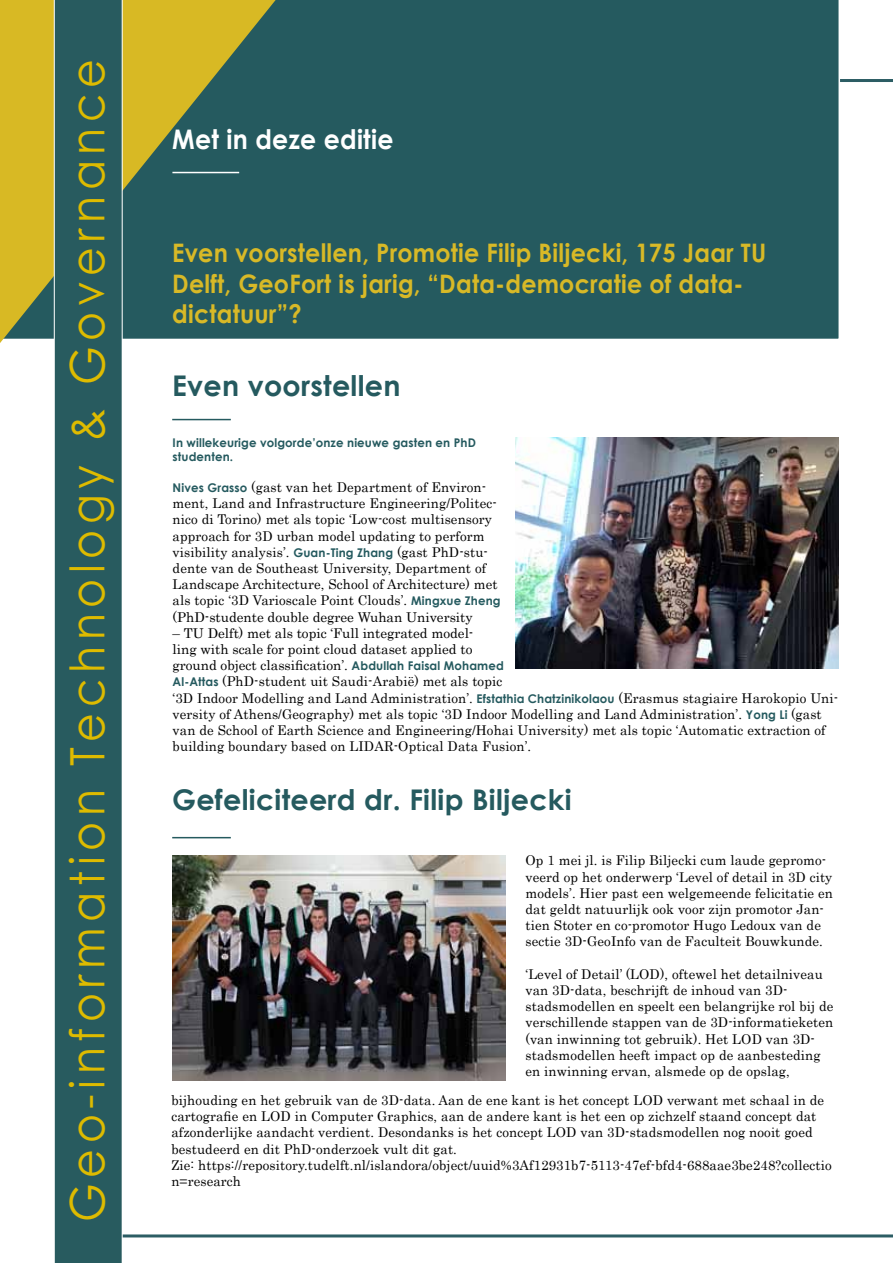
<style>
.page{position:relative;width:893px;height:1263px;background:#fff}
.page>*{position:absolute;margin:0;border:0;box-sizing:border-box;transform-origin:0 0}
.t1{font:47.55px "Century Gothic";letter-spacing:.125em;color:#debb00;scale:.93 1}
.t2{font:700 28.5px "Century Gothic";letter-spacing:.01em;color:#255a5f}
.t3{font:700 27px "Century Gothic";letter-spacing:.01em;color:#fff;scale:.93 1}
.t4{font:700 25.5px/30.6px "Century Gothic";letter-spacing:.01em;color:#d8b927;scale:.93 1}
.t5{font:13.5px/16.2px "Century";letter-spacing:.01em;color:#000}
.t6{font:700 12px/14.4px "Century Gothic";letter-spacing:.01em;color:#255a5f}
.s1{font-family:"Century Gothic";font-weight:700;font-size:12px;color:#255a5f}
</style>
<div class="page">
<div style="left:276px;top:0;width:563px;height:339px;background:#255a5f"></div>
<hr style="left:172px;top:419px;width:59px;height:1px;background:#255a5f">
<hr style="left:172px;top:837px;width:59px;height:1px;background:#255a5f">
<svg style="left:0;top:0;width:276px;height:343px;background:#778648"></svg>
<div style="left:54px;top:0;width:68px;height:1263px;background:#285b5f"></div>
<img style="left:515px;top:438px;width:323px;height:230px">
<img style="left:173px;top:855px;width:333px;height:226px">
<h1 class="t1" style="left:54px;top:1222px;width:1252px;rotate:-90deg">Geo-information Technology &amp; Governance</h1>
<h3 class="t3" style="left:172px;top:118px;width:239px">Met in deze editie</h3>
<h3 class="t4" style="left:172px;top:236px;width:640px">Even voorstellen, Promotie Filip Biljecki, 175 Jaar TU<br>Delft, GeoFort is jarig, “Data-democratie of data&shy;dictatuur”?</h3>
<h2 class="t2" style="left:172px;top:364px;width:230px">Even voorstellen</h2>
<p class="t6" style="left:173px;top:435px;width:305px">In willekeurige volgorde’onze nieuwe gasten en PhD studenten.</p>
<p class="t5" style="left:173px;top:478px;width:329px"><span class="s1">Nives Grasso</span> (gast van het Department of Environ&shy;ment, Land and Infrastructure Engineering/Politec&shy;nico di Torino) met als topic ‘Low-cost multisensory approach for 3D urban model updating to perform visibility analysis’. <span class="s1">Guan-Ting Zhang</span> (gast PhD-stu&shy;dente van de Southeast University, Department of Landscape Architecture, School of Architecture) met als topic ‘3D Varioscale Point Clouds’. <span class="s1">Mingxue Zheng </span>(PhD-studente double degree Wuhan University</p>
<p class="t5" style="left:173px;top:624px;width:667px">– TU Delft) met als topic ‘Full integrated model-<br>ling with scale for point cloud dataset applied to<br>ground object classification’. <span class="s1">Abdullah Faisal Mohamed<br>Al-Attas</span> (PhD-student uit Saudi-Arabië) met als topic<br>‘3D Indoor Modelling and Land Administration’. <span class="s1">Efstathia Chatzinikolaou</span> (Erasmus stagiaire Harokopio Uni&shy;versity of Athens/Geography) met als topic ‘3D Indoor Modelling and Land Administration’. <span class="s1">Yong Li</span> (gast van de School of Earth Science and Engineering/Hohai University) met als topic ‘Automatic extraction of building boundary based on LIDAR-Optical Data Fusion’.</p>
<h2 class="t2" style="left:172px;top:778px;width:401px">Gefeliciteerd dr. Filip Biljecki</h2>
<p class="t5" style="left:525px;top:851px;width:309px">Op 1 mei jl. is Filip Biljecki cum laude gepromo&shy;veerd op het onderwerp ‘Level of detail in 3D city models’. Hier past een welgemeende felicitatie en dat geldt natuurlijk ook voor zijn promotor Jan&shy;tien Stoter en co-promotor Hugo Ledoux van de sectie 3D-GeoInfo van de Faculteit Bouwkunde.</p>
<p class="t5" style="left:525px;top:965px;width:309px">‘Level of Detail’ (LOD), oftewel het detailniveau van 3D-data, beschrijft de inhoud van 3D&shy;stadsmodellen en speelt een belangrijke rol bij de verschillende stappen van de 3D-informatieketen (van inwinning tot gebruik). Het LOD van 3D&shy;stadsmodellen heeft impact op de aanbesteding en inwinning ervan, alsmede op de opslag,</p>
<p class="t5" style="left:171px;top:1091px;width:662px">bijhouding en het gebruik van de 3D-data. Aan de ene kant is het concept LOD verwant met schaal in de cartografie en LOD in Computer Graphics, aan de andere kant is het een op zichzelf staand concept dat afzonderlijke aandacht verdient. Desondanks is het concept LOD van 3D-stadsmodellen nog nooit goed bestudeerd en dit PhD-onderzoek vult dit gat.<br>Zie: https://repository.tudelft.nl/islandora/object/uuid%3Af12931b7-5113-47ef-bfd4-688aae3be248?collectio n=research</p>
</div>
